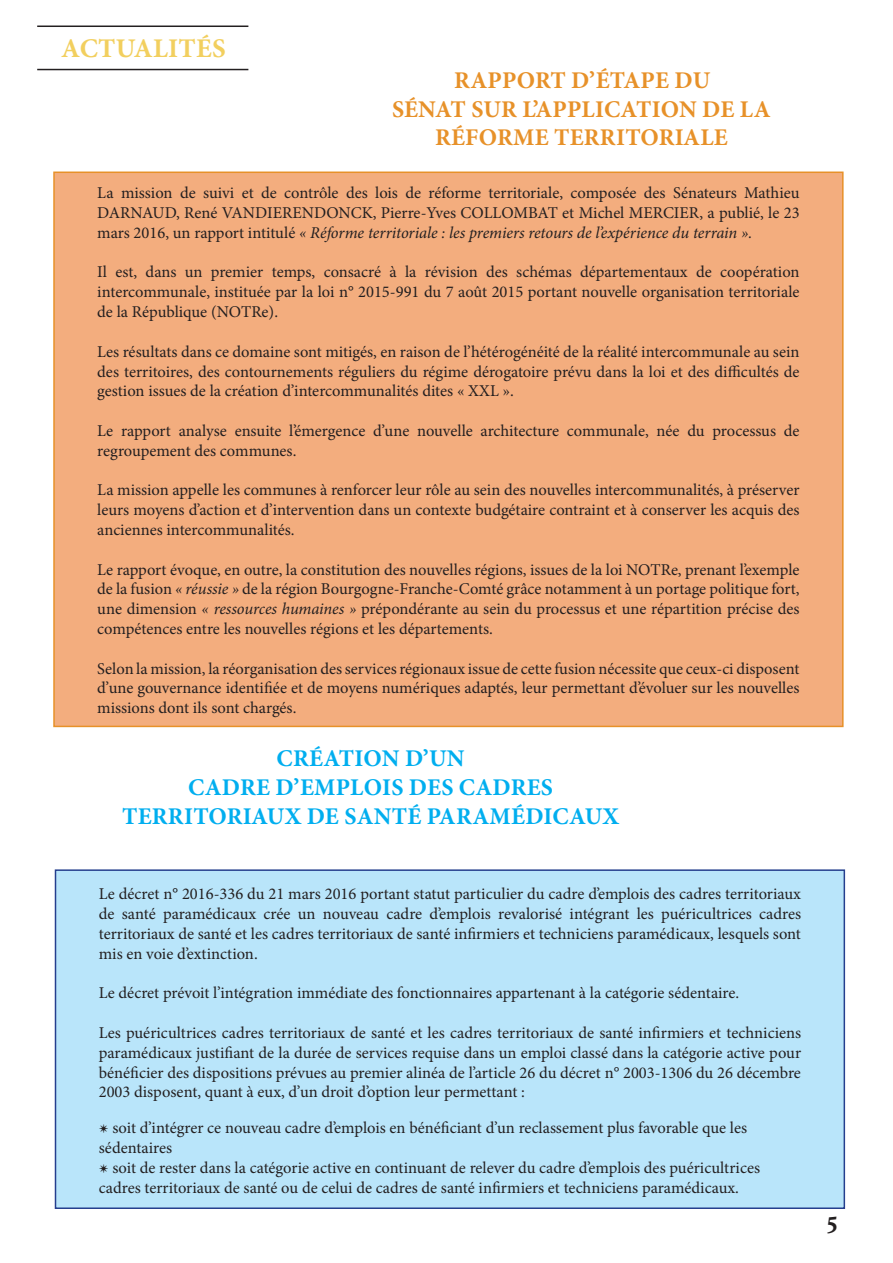
<style>
.page{position:relative;width:893px;height:1263px;background:#fff}
.page>*{position:absolute;margin:0;border:0;box-sizing:border-box;transform-origin:0 0}
.t1{font:700 27px "Minion Pro";letter-spacing:.01em;color:#f2cf5e}
.t2{font:700 condensed 27px "Minion Pro";color:#231f20}
.t3{font:700 24px/28.8px "Minion Pro";letter-spacing:.01em;color:#00aeef;text-align:center}
.t4{font:700 24px/28.8px "Minion Pro";letter-spacing:.01em;color:#e79129;text-align:center}
.t5{font:16.5px/19.8px "Minion Pro";color:#231f20;text-align:justify}
.s1{font-style:italic}
</style>
<div class="page">
<hr style="left:37px;top:26px;width:211px;height:1px;background:#231f20">
<hr style="left:37px;top:69px;width:211px;height:1px;background:#231f20">
<div style="left:54px;top:172px;width:789px;height:554px;background:#f3ad7e"></div>
<div style="left:56px;top:870px;width:788px;height:338px;background:#b9e5fa"></div>
<div style="left:55px;top:869px;width:790px;height:340px;border:2px solid #253f8e"></div>
<h1 class="t1" style="left:61px;top:30px;width:166px">ACTUALITÉS</h1>
<h2 class="t4" style="left:392px;top:65px;width:380px">RAPPORT D’ÉTAPE DU<br>SÉNAT SUR L’APPLICATION DE LA<br>RÉFORME TERRITORIALE</h2>
<p class="t5" style="left:97px;top:183px;width:704px">La mission de suivi et de contrôle des lois de réforme territoriale, composée des Sénateurs Mathieu DARNAUD, René VANDIERENDONCK, Pierre-Yves COLLOMBAT et Michel MERCIER, a publié, le 23 mars 2016, un rapport intitulé <span class="s1">« Réforme territoriale : les premiers retours de l’expérience du terrain ».</span></p>
<p class="t5" style="left:97px;top:262px;width:704px">Il est, dans un premier temps, consacré à la révision des schémas départementaux de coopération intercommunale, instituée par la loi n° 2015-991 du 7 août 2015 portant nouvelle organisation territoriale de la République (NOTRe).</p>
<p class="t5" style="left:97px;top:342px;width:704px">Les résultats dans ce domaine sont mitigés, en raison de l’hétérogénéité de la réalité intercommunale au sein des territoires, des contournements réguliers du régime dérogatoire prévu dans la loi et des difficultés de gestion issues de la création d’intercommunalités dites « XXL ».</p>
<p class="t5" style="left:97px;top:421px;width:704px">Le rapport analyse ensuite l’émergence d’une nouvelle architecture communale, née du processus de regroupement des communes.</p>
<p class="t5" style="left:97px;top:480px;width:704px">La mission appelle les communes à renforcer leur rôle au sein des nouvelles intercommunalités, à préserver leurs moyens d’action et d’intervention dans un contexte budgétaire contraint et à conserver les acquis des anciennes intercommunalités.</p>
<p class="t5" style="left:97px;top:559px;width:704px">Le rapport évoque, en outre, la constitution des nouvelles régions, issues de la loi NOTRe, prenant l’exemple de la fusion <span class="s1">« réussie »</span> de la région Bourgogne-Franche-Comté grâce notamment à un portage politique fort, une dimension <span class="s1">« ressources humaines »</span> prépondérante au sein du processus et une répartition précise des compétences entre les nouvelles régions et les départements.</p>
<p class="t5" style="left:97px;top:658px;width:704px">Selon la mission, la réorganisation des services régionaux issue de cette fusion nécessite que ceux-ci disposent d’une gouvernance identifiée et de moyens numériques adaptés, leur permettant d’évoluer sur les nouvelles missions dont ils sont chargés.</p>
<h2 class="t3" style="left:122px;top:743px;width:499px">CRÉATION D’UN<br>CADRE D’EMPLOIS DES CADRES<br>TERRITORIAUX DE SANTÉ PARAMÉDICAUX</h2>
<p class="t5" style="left:99px;top:884px;width:704px">Le décret n° 2016-336 du 21 mars 2016 portant statut particulier du cadre d’emplois des cadres territoriaux de santé paramédicaux crée un nouveau cadre d’emplois revalorisé intégrant les puéricultrices cadres territoriaux de santé et les cadres territoriaux de santé infirmiers et techniciens paramédicaux, lesquels sont mis en voie d’extinction.</p>
<p class="t5" style="left:99px;top:983px;width:642px">Le décret prévoit l’intégration immédiate des fonctionnaires appartenant à la catégorie sédentaire.</p>
<p class="t5" style="left:99px;top:1023px;width:704px">Les puéricultrices cadres territoriaux de santé et les cadres territoriaux de santé infirmiers et techniciens paramédicaux justifiant de la durée de services requise dans un emploi classé dans la catégorie active pour bénéficier des dispositions prévues au premier alinéa de l’article 26 du décret n° 2003-1306 du 26 décembre 2003 disposent, quant à eux, d’un droit d’option leur permettant :</p>
<p class="t5" style="left:99px;top:1118px;width:663px;text-align:left">✴ soit d’intégrer ce nouveau cadre d’emplois en bénéficiant d’un reclassement plus favorable que les sédentaires<br>✴ soit de rester dans la catégorie active en continuant de relever du cadre d’emplois des puéricultrices cadres territoriaux de santé ou de celui de cadres de santé infirmiers et techniciens paramédicaux.</p>
<h1 class="t2" style="left:826px;top:1201px;width:15px">5</h1>
</div>
